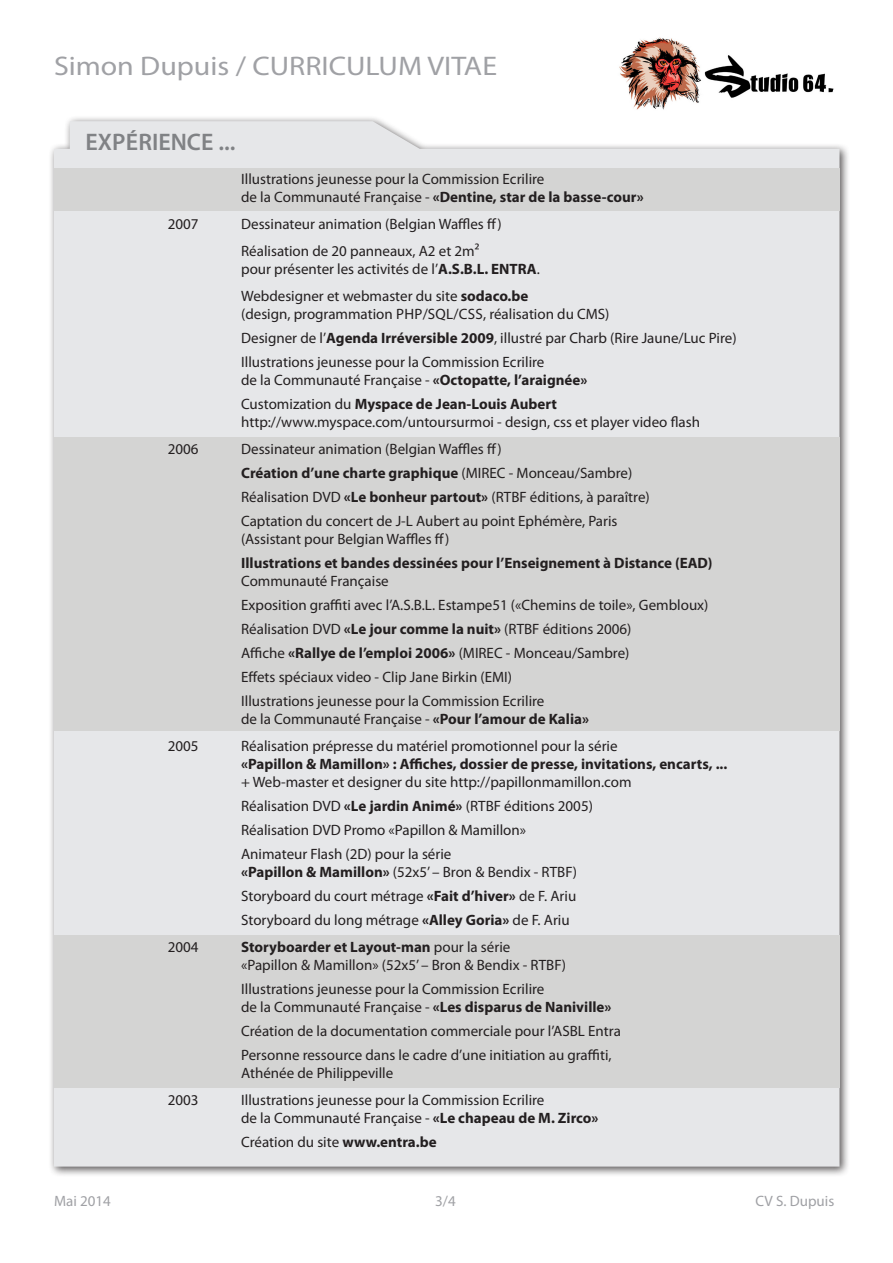
<style>
.page{position:relative;width:893px;height:1263px;background:#fff}
.page>*{position:absolute;margin:0;border:0;box-sizing:border-box;transform-origin:0 0}
.t1{font:27px "Myriad Pro";color:#a0a1a5;scale:1.11 1}
.t2{font:600 24px "Myriad Pro";color:#808285}
.t3{font:15px "Myriad Pro";color:#231f20}
.t4{font:700 15px "Myriad Pro";color:#231f20}
.t5{font:15px "Myriad Pro";color:#a0a1a5}
.s1{font-weight:400}
.s2{font-weight:700}
</style>
<div class="page">
<img style="left:619px;top:37px;width:215px;height:73px">
<div style="left:48px;top:115px;width:802px;height:1062px;background:#231f20;opacity:.75"></div>
<div style="left:54px;top:121px;width:785px;height:1045px;background:#e6e7e9"></div>
<div style="left:54px;top:935px;width:785px;height:152px;background:#d4d4d3"></div>
<div style="left:54px;top:437px;width:785px;height:293px;background:#d4d4d3"></div>
<div style="left:54px;top:168px;width:785px;height:42px;background:#d4d4d3"></div>
<p class="t1" style="left:54px;top:49px;width:401px">Simon Dupuis / CURRICULUM VITAE</p>
<p class="t2" style="left:85px;top:126px;width:151px">EXPÉRIENCE ...</p>
<p class="t3" style="left:241px;top:169px;width:305px">Illustrations jeunesse pour la Commission Ecrilire</p>
<p class="t4" style="left:241px;top:187px;width:404px"><span class="s1">de la Communauté Française -</span> «Dentine, star de la basse-cour»</p>
<p class="t3" style="left:168px;top:214px;width:32px">2007</p>
<p class="t3" style="left:241px;top:214px;width:262px">Dessinateur animation (Belgian Waffles ff)</p>
<p class="t3" style="left:241px;top:241px;width:240px">Réalisation de 20 panneaux, A2 et 2m²</p>
<p class="t3" style="left:241px;top:259px;width:300px">pour présenter les activités de l’<span class="s2">A.S.B.L. ENTRA</span>.</p>
<p class="t3" style="left:241px;top:286px;width:289px">Webdesigner et webmaster du site <span class="s2">sodaco.be</span></p>
<p class="t3" style="left:241px;top:304px;width:370px">(design, programmation PHP/SQL/CSS, réalisation du CMS)</p>
<p class="t3" style="left:241px;top:328px;width:497px">Designer de l’<span class="s2">Agenda Irréversible 2009</span>, illustré par Charb (Rire Jaune/Luc Pire)</p>
<p class="t3" style="left:241px;top:352px;width:305px">Illustrations jeunesse pour la Commission Ecrilire</p>
<p class="t3" style="left:241px;top:370px;width:348px">de la Communauté Française - <span class="s2">«Octopatte, l’araignée»</span></p>
<p class="t4" style="left:241px;top:394px;width:317px"><span class="s1">Customization du</span> Myspace de Jean-Louis Aubert</p>
<p class="t3" style="left:241px;top:412px;width:460px">http://www.myspace.com/untoursurmoi - design, css et player video flash</p>
<p class="t3" style="left:168px;top:439px;width:32px">2006</p>
<p class="t3" style="left:241px;top:439px;width:262px">Dessinateur animation (Belgian Waffles ff)</p>
<p class="t4" style="left:241px;top:463px;width:393px">Création d’une charte graphique <span class="s1">(MIREC - Monceau/Sambre)</span></p>
<p class="t3" style="left:241px;top:487px;width:410px">Réalisation DVD <span class="s2">«Le bonheur partout»</span> (RTBF éditions, à paraître)</p>
<p class="t3" style="left:241px;top:511px;width:378px">Captation du concert de J-L Aubert au point Ephémère, Paris</p>
<p class="t3" style="left:241px;top:529px;width:210px">(Assistant pour Belgian Waffles ff)</p>
<p class="t4" style="left:241px;top:553px;width:473px">Illustrations et bandes dessinées pour l’Enseignement à Distance (EAD)</p>
<p class="t3" style="left:241px;top:571px;width:149px">Communauté Française</p>
<p class="t3" style="left:241px;top:595px;width:469px">Exposition graffiti avec l’A.S.B.L. Estampe51 («Chemins de toile», Gembloux)</p>
<p class="t3" style="left:241px;top:619px;width:392px">Réalisation DVD <span class="s2">«Le jour comme la nuit»</span> (RTBF éditions 2006)</p>
<p class="t3" style="left:241px;top:643px;width:390px">Affiche <span class="s2">«Rallye de l’emploi 2006»</span> (MIREC - Monceau/Sambre)</p>
<p class="t3" style="left:241px;top:667px;width:272px">Effets spéciaux video - Clip Jane Birkin (EMI)</p>
<p class="t3" style="left:241px;top:691px;width:305px">Illustrations jeunesse pour la Commission Ecrilire</p>
<p class="t3" style="left:241px;top:709px;width:349px">de la Communauté Française - <span class="s2">«Pour l’amour de Kalia»</span></p>
<p class="t3" style="left:168px;top:736px;width:32px">2005</p>
<p class="t3" style="left:241px;top:736px;width:378px">Réalisation prépresse du matériel promotionnel pour la série</p>
<p class="t4" style="left:241px;top:754px;width:488px">«Papillon &amp; Mamillon» : Affiches, dossier de presse, invitations, encarts, ...</p>
<p class="t3" style="left:241px;top:772px;width:392px">+ Web-master et designer du site http://papillonmamillon.com</p>
<p class="t3" style="left:241px;top:796px;width:353px">Réalisation DVD <span class="s2">«Le jardin Animé»</span> (RTBF éditions 2005)</p>
<p class="t3" style="left:241px;top:820px;width:286px">Réalisation DVD Promo «Papillon &amp; Mamillon»</p>
<p class="t3" style="left:241px;top:844px;width:212px">Animateur Flash (2D) pour la série</p>
<p class="t3" style="left:241px;top:862px;width:337px"><span class="s2">«Papillon &amp; Mamillon»</span> (52x5’ – Bron &amp; Bendix - RTBF)</p>
<p class="t3" style="left:241px;top:886px;width:337px">Storyboard du court métrage <span class="s2">«Fait d’hiver»</span> de F. Ariu</p>
<p class="t3" style="left:241px;top:910px;width:330px">Storyboard du long métrage <span class="s2">«Alley Goria»</span> de F. Ariu</p>
<p class="t3" style="left:168px;top:937px;width:32px">2004</p>
<p class="t4" style="left:241px;top:937px;width:271px">Storyboarder et Layout-man <span class="s1">pour la série</span></p>
<p class="t3" style="left:241px;top:955px;width:326px">«Papillon &amp; Mamillon» (52x5’ – Bron &amp; Bendix - RTBF)</p>
<p class="t3" style="left:241px;top:979px;width:305px">Illustrations jeunesse pour la Commission Ecrilire</p>
<p class="t3" style="left:241px;top:997px;width:372px">de la Communauté Française - <span class="s2">«Les disparus de Naniville»</span></p>
<p class="t3" style="left:241px;top:1021px;width:381px">Création de la documentation commerciale pour l’ASBL Entra</p>
<p class="t3" style="left:241px;top:1045px;width:372px">Personne ressource dans le cadre d’une initiation au graffiti,</p>
<p class="t3" style="left:241px;top:1063px;width:154px">Athénée de Philippeville</p>
<p class="t3" style="left:168px;top:1090px;width:32px">2003</p>
<p class="t3" style="left:241px;top:1090px;width:305px">Illustrations jeunesse pour la Commission Ecrilire</p>
<p class="t3" style="left:241px;top:1108px;width:359px">de la Communauté Française - <span class="s2">«Le chapeau de M. Zirco»</span></p>
<p class="t3" style="left:241px;top:1132px;width:197px">Création du site <span class="s2">www.entra.be</span></p>
<p class="t5" style="left:54px;top:1192px;width:58px">Mai 2014</p>
<p class="t5" style="left:435px;top:1192px;width:22px">3/4</p>
<p class="t5" style="left:756px;top:1192px;width:80px">CV S. Dupuis</p>
</div>
